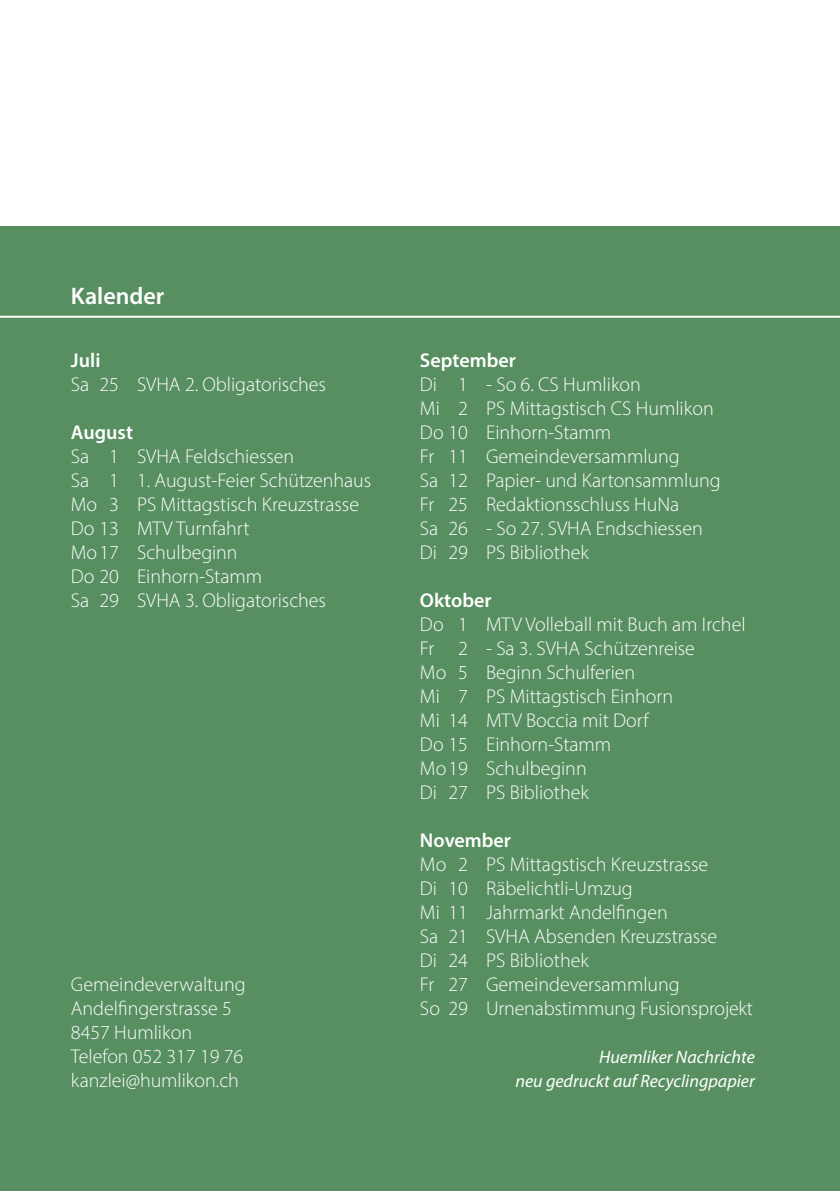
<style>
.page{position:relative;width:840px;height:1191px;background:#fff}
.page>*{position:absolute;margin:0;border:0;box-sizing:border-box;transform-origin:0 0}
.t1{font:600 24px "Myriad Pro";color:#fff}
.t2{font:300 20px/24px "Myriad Pro";color:#fff}
.t3{font:600 20px "Myriad Pro";color:#fff}
.t4{font:italic 18px/24px "Myriad Pro";color:#fff;text-align:right}
</style>
<div class="page">
<div style="left:0;top:227px;width:839px;height:964px;background:#578f60"></div>
<hr style="left:0;top:316px;width:839px;height:2px;background:#fff">
<p class="t1" style="left:71px;top:281px;width:95px">Kalender</p>
<p class="t3" style="left:71px;top:347px;width:31px">Juli</p>
<p class="t2" style="left:71px;top:372px;width:256px">Sa 25 SVHA 2. Obligatorisches</p>
<p class="t3" style="left:71px;top:419px;width:64px">August</p>
<p class="t2" style="left:71px;top:444px;width:302px">Sa 1 SVHA Feldschiessen<br>Sa 1 1. August-Feier Schützenhaus<br>Mo 3 PS Mittagstisch Kreuzstrasse<br>Do 13 MTV Turnfahrt<br>Mo17 Schulbeginn<br>Do 20 Einhorn-Stamm<br>Sa 29 SVHA 3. Obligatorisches</p>
<p class="t2" style="left:71px;top:972px;width:176px">Gemeindeverwaltung<br>Andelfingerstrasse 5<br>8457 Humlikon<br>Telefon 052 317 19 76 kanzlei@humlikon.ch</p>
<p class="t3" style="left:420px;top:347px;width:97px">September</p>
<p class="t2" style="left:420px;top:372px;width:302px">Di 1 - So 6. CS Humlikon<br>Mi 2 PS Mittagstisch CS Humlikon<br>Do 10 Einhorn-Stamm<br>Fr 11 Gemeindeversammlung<br>Sa 12 Papier- und Kartonsammlung<br>Fr 25 Redaktionsschluss HuNa<br>Sa 26 - So 27. SVHA Endschiessen<br>Di 29 PS Bibliothek</p>
<p class="t3" style="left:420px;top:587px;width:73px">Oktober</p>
<p class="t2" style="left:420px;top:612px;width:327px">Do 1 MTV Volleball mit Buch am Irchel<br>Fr 2 - Sa 3. SVHA Schützenreise<br>Mo 5 Beginn Schulferien<br>Mi 7 PS Mittagstisch Einhorn<br>Mi 14 MTV Boccia mit Dorf<br>Do 15 Einhorn-Stamm<br>Mo19 Schulbeginn<br>Di 27 PS Bibliothek</p>
<p class="t3" style="left:420px;top:827px;width:92px">November</p>
<p class="t2" style="left:420px;top:852px;width:334px">Mo 2 PS Mittagstisch Kreuzstrasse<br>Di 10 Räbelichtli-Umzug<br>Mi 11 Jahrmarkt Andelfingen<br>Sa 21 SVHA Absenden Kreuzstrasse<br>Di 24 PS Bibliothek<br>Fr 27 Gemeindeversammlung<br>So 29 Urnenabstimmung Fusionsprojekt</p>
<p class="t4" style="left:515px;top:1044px;width:241px">Huemliker Nachrichte<br>neu gedruckt auf Recyclingpapier</p>
</div>
